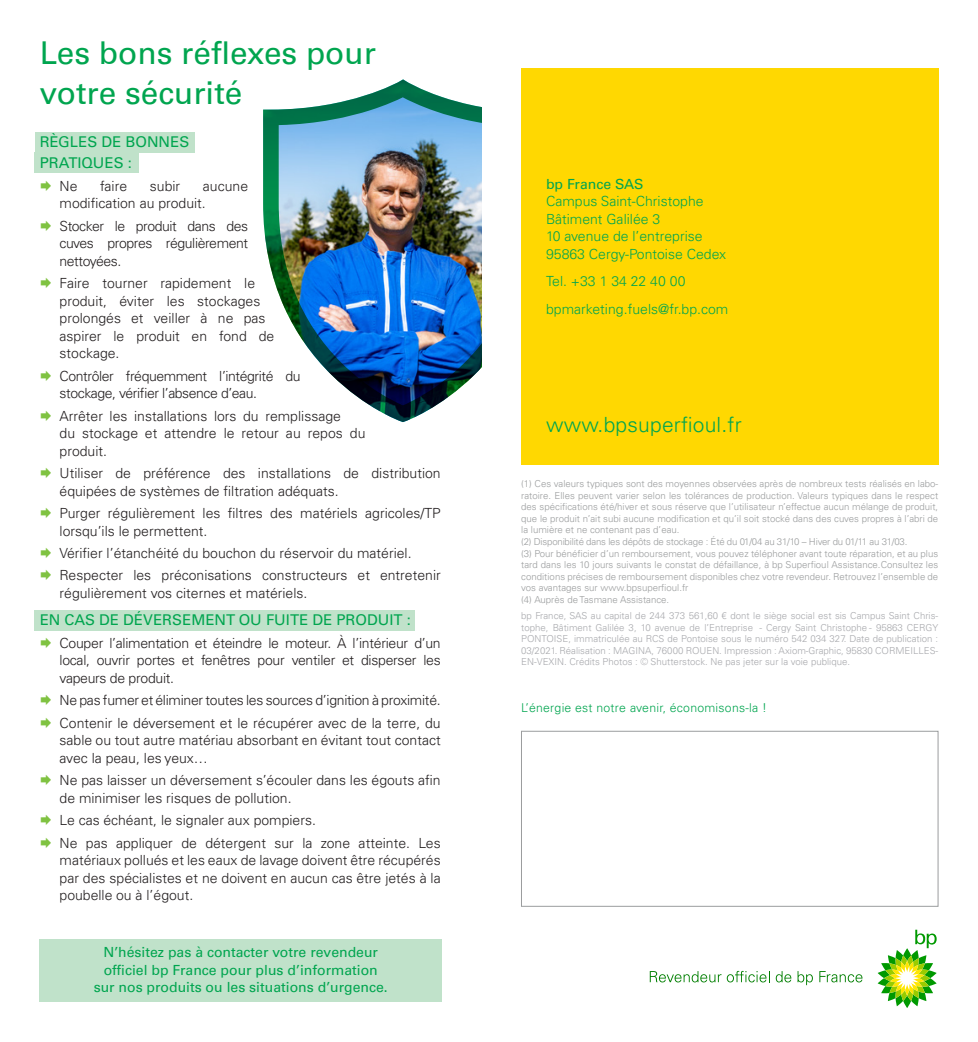
<style>
.page{position:relative;width:978px;height:1042px;background:#fff}
.page>*{position:absolute;margin:0;border:0;box-sizing:border-box;transform-origin:0 0}
.t1{font:31.5px/40.2px "Universfor BP";color:#00a54f}
.t2{font:300 21px "Universfor BP";letter-spacing:.01em;color:#00a54f}
.t3{font:14.88px/21px "Universfor BP";color:#00a54f}
.t4{font:300 14px/17.5px "Universfor BP";color:#231f20}
.t5{font:300 14px/17.5px "Universfor BP";color:#00a54f}
.t6{font:14px/17.5px "Universfor BP";color:#00a54f;text-align:center}
.t7{font:300 14px/17.5px "Universfor BP";letter-spacing:-.03em;color:#231f20}
.t8{font:300 14px "Universfor BP";letter-spacing:-.02em;color:#231f20}
.t9{font:300 12.25px "Universfor BP";letter-spacing:.02em;color:#00a54f}
.t10{font:300 9.62px/11.5px "Universfor BP";color:#9b9d9e;text-align:justify}
.t11{font:300 9.62px/11.5px "Universfor BP";color:#a8a9ad;text-align:justify}
.t12{font:300 9.62px "Universfor BP";letter-spacing:-.02em;color:#9b9d9e}
</style>
<div class="page">
<img style="left:263px;top:79px;width:219px;height:343px">
<div style="left:481px;top:0;width:144px;height:366px;background:#fff"></div>
<div style="left:521px;top:68px;width:417px;height:397px;background:#ffd801"></div>
<div style="left:35px;top:132px;width:159px;height:20px;background:#c0e2ca"></div>
<div style="left:35px;top:152px;width:104px;height:21px;background:#c0e2ca"></div>
<div style="left:35px;top:610px;width:380px;height:20px;background:#c0e2ca"></div>
<div style="left:40px;top:940px;width:401px;height:62px;background:#c0e2ca"></div>
<div style="left:521px;top:731px;width:417px;height:175px;background:#fff;border:1px solid #9b9d9e"></div>
<svg style="left:649px;top:971px;width:118px;height:11px"></svg>
<svg style="left:775px;top:971px;width:16px;height:11px"></svg>
<svg style="left:797px;top:971px;width:15px;height:14px"></svg>
<svg style="left:819px;top:971px;width:43px;height:11px"></svg>
<svg style="left:877px;top:929px;width:59px;height:79px"></svg>
<p class="t1" style="left:40px;top:32px;width:338px">Les bons réflexes pour votre sécurité</p>
<p class="t3" style="left:40px;top:131px;width:151px">RÈGLES DE BONNES<br>PRATIQUES :</p>
<p class="t4" style="left:60px;top:177px;width:19px">Ne</p>
<p class="t4" style="left:100px;top:177px;width:28px">faire</p>
<p class="t4" style="left:150px;top:177px;width:32px">subir</p>
<p class="t4" style="left:60px;top:177px;width:190px;text-indent:143px">aucune modification au produit.</p>
<p class="t4" style="left:60px;top:217px;width:190px;text-align:justify">Stocker le produit dans des cuves propres régulièrement nettoyées.</p>
<p class="t4" style="left:60px;top:274px;width:216px">Faire tourner rapidement le produit, éviter les stockages prolongés et veiller à ne pas aspirer le produit en fond de stockage.</p>
<p class="t7" style="left:60px;top:367px;width:242px">Contrôler fréquemment l’intégrité du stockage, vérifier l’absence d’eau.</p>
<p class="t4" style="left:60px;top:407px;width:307px">Arrêter les installations lors du remplissage<br>du stockage et attendre le retour au repos du produit.</p>
<p class="t4" style="left:60px;top:464px;width:382px">Utiliser de préférence des installations de distribution équipées de systèmes de filtration adéquats.</p>
<p class="t4" style="left:60px;top:504px;width:382px">Purger régulièrement les filtres des matériels agricoles/TP lorsqu’ils le permettent.</p>
<p class="t4" style="left:60px;top:544px;width:353px">Vérifier l’étanchéité du bouchon du réservoir du matériel.</p>
<p class="t4" style="left:60px;top:567px;width:382px">Respecter les préconisations constructeurs et entretenir régulièrement vos citernes et matériels.</p>
<p class="t3" style="left:40px;top:609px;width:373px">EN CAS DE DÉVERSEMENT OU FUITE DE PRODUIT :</p>
<p class="t4" style="left:60px;top:634px;width:382px;text-align:justify">Couper l’alimentation et éteindre le moteur. À l’intérieur d’un local, ouvrir portes et fenêtres pour ventiler et disperser les vapeurs de produit.</p>
<p class="t8" style="left:60px;top:692px;width:382px">Ne pas fumer et éliminer toutes les sources d’ignition à proximité.</p>
<p class="t4" style="left:60px;top:714px;width:382px;text-align:justify">Contenir le déversement et le récupérer avec de la terre, du sable ou tout autre matériau absorbant en évitant tout contact avec la peau, les yeux…</p>
<p class="t4" style="left:60px;top:771px;width:382px">Ne pas laisser un déversement s’écouler dans les égouts afin de minimiser les risques de pollution.</p>
<p class="t4" style="left:60px;top:811px;width:258px">Le cas échéant, le signaler aux pompiers.</p>
<p class="t4" style="left:60px;top:834px;width:382px;text-align:justify">Ne pas appliquer de détergent sur la zone atteinte. Les matériaux pollués et les eaux de lavage doivent être récupérés par des spécialistes et ne doivent en aucun cas être jetés à la poubelle ou à l’égout.</p>
<p class="t6" style="left:94px;top:943px;width:295px">N’hésitez pas à contacter votre revendeur officiel bp France pour plus d’information sur nos produits ou les situations d’urgence.</p>
<p class="t6" style="left:546px;top:175px;width:99px">bp France SAS</p>
<p class="t5" style="left:546px;top:193px;width:181px">Campus Saint-Christophe<br>Bâtiment Galilée 3<br>10 avenue de l’entreprise<br>95863 Cergy-Pontoise Cedex</p>
<p class="t5" style="left:546px;top:273px;width:141px">Tel. +33 1 34 22 40 00</p>
<p class="t5" style="left:546px;top:300px;width:184px">bpmarketing.fuels@fr.bp.com</p>
<p class="t2" style="left:546px;top:411px;width:197px">www.bpsuperfioul.fr</p>
<p class="t10" style="left:521px;top:478px;width:418px">(1) Ces valeurs typiques sont des moyennes observées après de nombreux tests réalisés en labo&shy;ratoire. Elles peuvent varier selon les tolérances de production. Valeurs typiques dans le respect des spécifications été/hiver et sous réserve que l’utilisateur n’effectue aucun mélange de produit, que le produit n’ait subi aucune modification et qu’il soit stocké dans des cuves propres à l’abri de la lumière et ne contenant pas d’eau.</p>
<p class="t12" style="left:521px;top:536px;width:387px">(2) Disponibilité dans les dépôts de stockage : Été du 01/04 au 31/10 – Hiver du 01/11 au 31/03.</p>
<p class="t10" style="left:521px;top:547px;width:418px">(3) Pour bénéficier d’un remboursement, vous pouvez téléphoner avant toute réparation, et au plus tard dans les 10 jours suivants le constat de défaillance, à bp Superfioul Assistance.Consultez les conditions précises de remboursement disponibles chez votre revendeur. Retrouvez l’ensemble de vos avantages sur www.bpsuperfioul.fr</p>
<p class="t10" style="left:521px;top:593px;width:149px">(4) Auprès de Tasmane Assistance.</p>
<p class="t11" style="left:521px;top:610px;width:418px">bp France, SAS au capital de 244 373 561,60 € dont le siège social est sis Campus Saint Chris&shy;tophe, Bâtiment Galilée 3, 10 avenue de l’Entreprise - Cergy Saint Christophe - 95863 CERGY PONTOISE, immatriculée au RCS de Pontoise sous le numéro 542 034 327. Date de publication :<br>03/2021. Réalisation : MAGINA, 76000 ROUEN. Impression : Axiom-Graphic, 95830 CORMEILLES-EN-VEXIN. Crédits Photos : © Shutterstock. Ne pas jeter sur la voie publique.</p>
<p class="t9" style="left:521px;top:700px;width:247px">L’énergie est notre avenir, économisons-la !</p>
</div>
